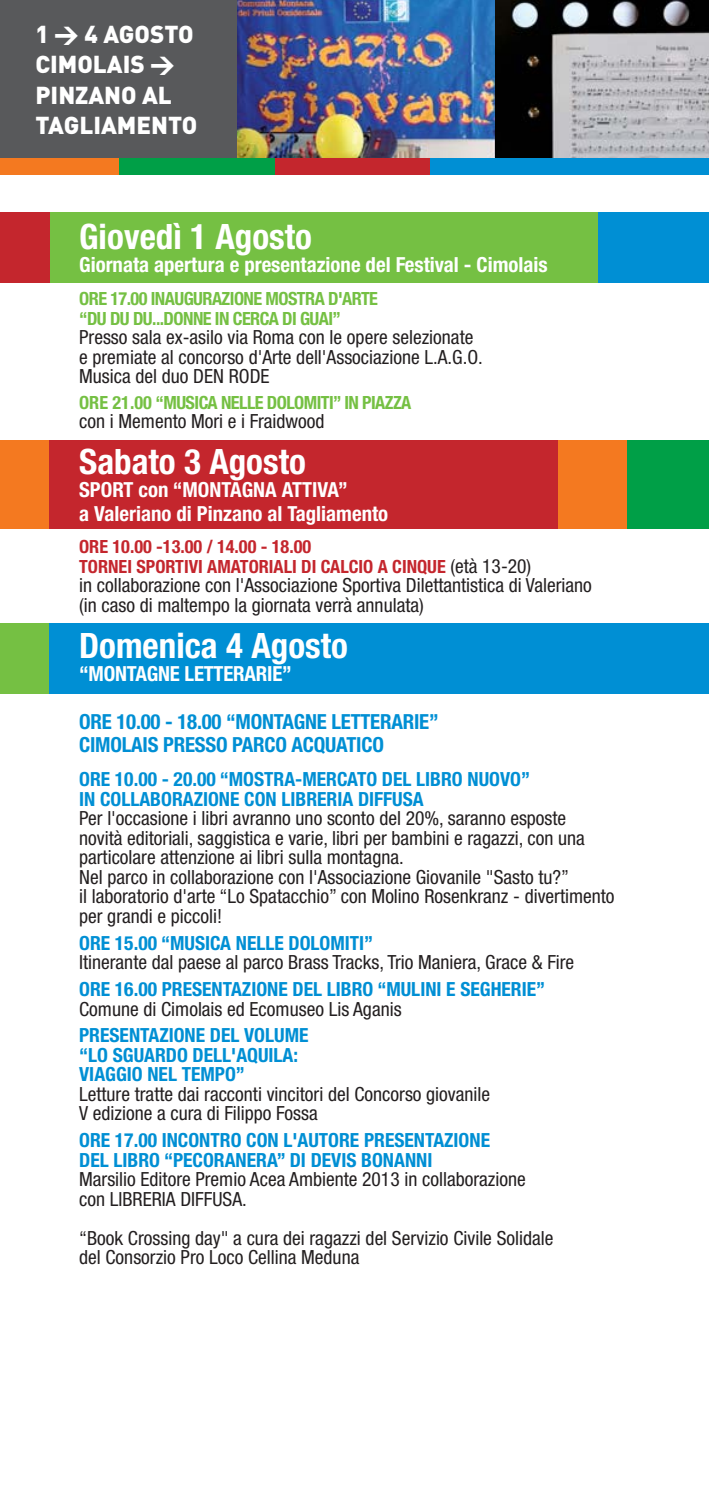
<style>
.page{position:relative;width:709px;height:1489px;background:#fff}
.page>*{position:absolute;margin:0;border:0;box-sizing:border-box;transform-origin:0 0}
.t1{font:700 condensed 35px "Helvetica Neue";color:#fff}
.t2{font:900 24.25px/30.2px "DIN";color:#fff}
.t3{font:700 condensed 20.75px/23.5px "Helvetica Neue";color:#fff}
.t4{font:700 condensed 20.75px/23.5px "Helvetica Neue";letter-spacing:-.01em;color:#008fd4}
.t5{font:condensed 19.5px/19.5px "Helvetica Neue";color:#231f20}
.t6{font:700 condensed 19.5px/19.5px "Helvetica Neue";color:#008fd4}
.t7{font:700 condensed 18.25px/19.5px "Helvetica Neue";letter-spacing:-.03em;color:#75c043}
.t8{font:700 condensed 18.25px/19.5px "Helvetica Neue";color:#c4262d}
.s1{font-weight:400;font-size:19.5px;color:#231f20}
</style>
<div class="page">
<div style="left:0;top:623px;width:558px;height:70px;background:#75c043"></div>
<div style="left:50px;top:623px;width:659px;height:70px;background:#008fd4"></div>
<div style="left:0;top:440px;width:709px;height:88px;background:#009f47"></div>
<div style="left:0;top:440px;width:626px;height:88px;background:#f47920"></div>
<div style="left:50px;top:440px;width:508px;height:88px;background:#c4262d"></div>
<div style="left:0;top:212px;width:654px;height:71px;background:#c4262d"></div>
<div style="left:50px;top:212px;width:604px;height:71px;background:#75c043"></div>
<div style="left:599px;top:212px;width:110px;height:71px;background:#008fd4"></div>
<img style="left:237px;top:0;width:472px;height:157px">
<div style="left:0;top:0;width:236px;height:157px;background:#58595b"></div>
<div style="left:430px;top:157px;width:279px;height:17px;background:#008fd4"></div>
<div style="left:274px;top:157px;width:156px;height:17px;background:#c4262d"></div>
<div style="left:119px;top:157px;width:155px;height:17px;background:#009f47"></div>
<div style="left:0;top:157px;width:119px;height:17px;background:#f47920"></div>
<p class="t2" style="left:35px;top:21px;width:163px">1 &gt; 4 AGOSTO<br>CIMOLAIS &gt;<br>PINZANO AL<br>TAGLIAMENTO</p>
<h1 class="t1" style="left:79px;top:224px;width:234px">Giovedì 1 Agosto</h1>
<p class="t3" style="left:79px;top:255px;width:470px">Giornata apertura e presentazione del Festival - Cimolais</p>
<p class="t7" style="left:79px;top:290px;width:300px">ORE 17.00 INAUGURAZIONE MOSTRA D'ARTE “DU DU DU...DONNE IN CERCA DI GUAI”</p>
<p class="t5" style="left:79px;top:329px;width:405px">Presso sala ex-asilo via Roma con le opere selezionate e premiate al concorso d'Arte dell'Associazione L.A.G.O.<br>Musica del duo DEN RODE</p>
<p class="t7" style="left:79px;top:394px;width:334px">ORE 21.00 “MUSICA NELLE DOLOMITI” IN PIAZZA</p>
<p class="t5" style="left:79px;top:413px;width:247px">con i Memento Mori e i Fraidwood</p>
<h1 class="t1" style="left:79px;top:448px;width:228px">Sabato 3 Agosto</h1>
<p class="t3" style="left:79px;top:479px;width:310px">SPORT con “MONTAGNA ATTIVA”<br>a Valeriano di Pinzano al Tagliamento</p>
<p class="t8" style="left:79px;top:539px;width:453px">ORE 10.00 -13.00 / 14.00 - 18.00<br>TORNEI SPORTIVI AMATORIALI DI CALCIO A CINQUE <span class="s1">(età 13-20)</span></p>
<p class="t5" style="left:79px;top:577px;width:514px">in collaborazione con l'Associazione Sportiva Dilettantistica di Valeriano (in caso di maltempo la giornata verrà annulata)</p>
<h1 class="t1" style="left:79px;top:632px;width:270px">Domenica 4 Agosto</h1>
<p class="t3" style="left:79px;top:663px;width:214px">“MONTAGNE LETTERARIE”</p>
<p class="t4" style="left:79px;top:711px;width:361px">ORE 10.00 - 18.00 “MONTAGNE LETTERARIE”<br>CIMOLAIS PRESSO PARCO ACQUATICO</p>
<p class="t6" style="left:79px;top:771px;width:452px">ORE 10.00 - 20.00 “MOSTRA-MERCATO DEL LIBRO NUOVO”<br>IN COLLABORAZIONE CON LIBRERIA DIFFUSA</p>
<p class="t5" style="left:79px;top:810px;width:537px">Per l'occasione i libri avranno uno sconto del 20%, saranno esposte<br>novità editoriali, saggistica e varie, libri per bambini e ragazzi, con una particolare attenzione ai libri sulla montagna.<br>Nel parco in collaborazione con l'Associazione Giovanile "Sasto tu?”<br>il laboratorio d'arte “Lo Spatacchio” con Molino Rosenkranz - divertimento per grandi e piccoli!</p>
<p class="t6" style="left:79px;top:934px;width:296px">ORE 15.00 “MUSICA NELLE DOLOMITI”</p>
<p class="t5" style="left:79px;top:954px;width:496px">Itinerante dal paese al parco Brass Tracks, Trio Maniera, Grace &amp; Fire</p>
<p class="t6" style="left:79px;top:980px;width:467px">ORE 16.00 PRESENTAZIONE DEL LIBRO “MULINI E SEGHERIE”</p>
<p class="t5" style="left:79px;top:1000px;width:324px">Comune di Cimolais ed Ecomuseo Lis Aganis</p>
<p class="t6" style="left:79px;top:1027px;width:231px">PRESENTAZIONE DEL VOLUME “LO SGUARDO DELL'AQUILA:<br>VIAGGIO NEL TEMPO”</p>
<p class="t5" style="left:79px;top:1085px;width:412px">Letture tratte dai racconti vincitori del Concorso giovanile<br>V edizione a cura di Filippo Fossa</p>
<p class="t6" style="left:79px;top:1132px;width:412px">ORE 17.00 INCONTRO CON L'AUTORE PRESENTAZIONE<br>DEL LIBRO “PECORANERA” DI DEVIS BONANNI</p>
<p class="t5" style="left:79px;top:1171px;width:448px">Marsilio Editore Premio Acea Ambiente 2013 in collaborazione con LIBRERIA DIFFUSA.</p>
<p class="t5" style="left:79px;top:1229px;width:475px">“Book Crossing day" a cura dei ragazzi del Servizio Civile Solidale del Consorzio Pro Loco Cellina Meduna</p>
</div>
